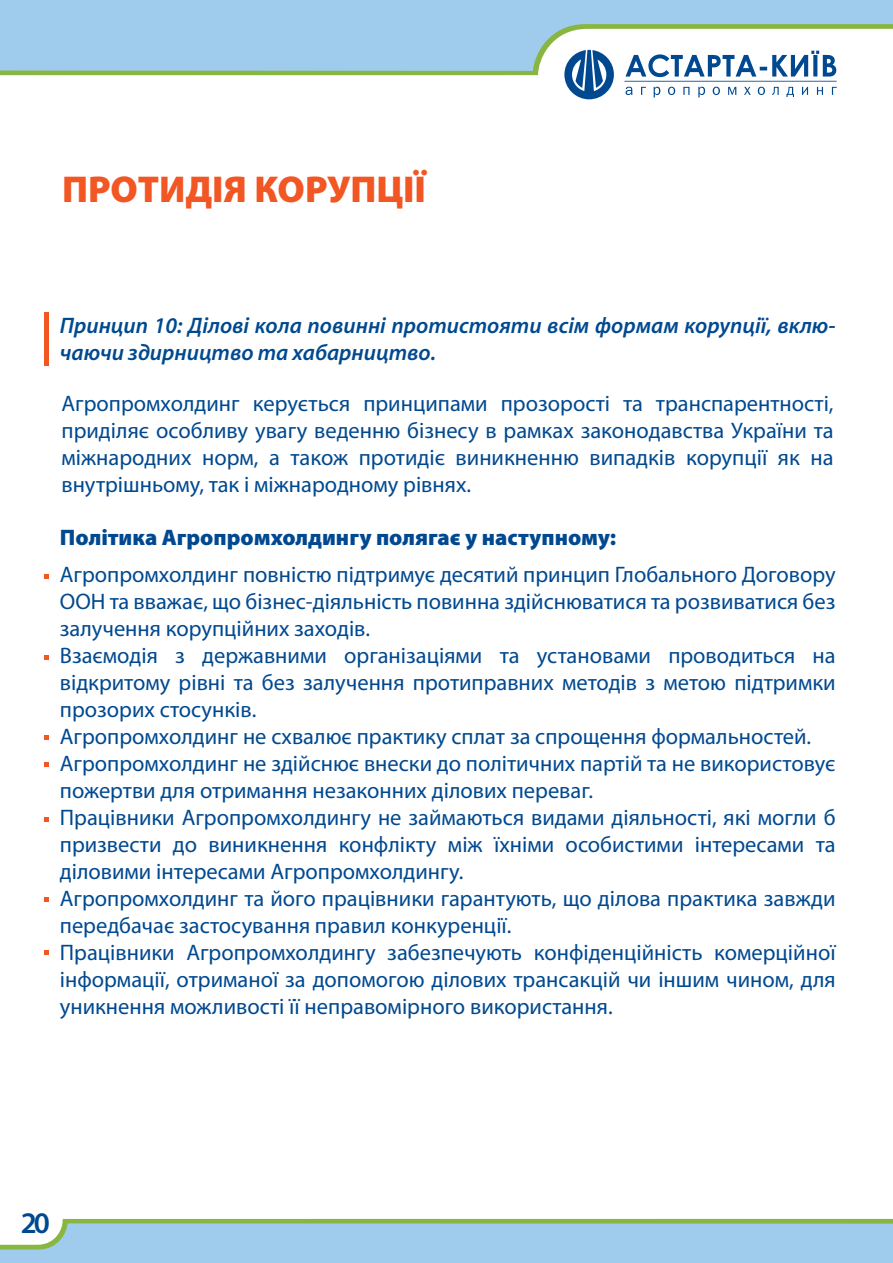
<style>
.page{position:relative;width:893px;height:1263px;background:#fff}
.page>*{position:absolute;margin:0;border:0;box-sizing:border-box;transform-origin:0 0}
.t1{font:900 37.5px "Myriad Pro";color:#f15623}
.t2{font:600 30px "Myriad Pro";color:#004990}
.t3{font:22.5px/27px "Myriad Pro";color:#004990}
.t4{font:italic 600 22.5px/27px "Myriad Pro";color:#004990}
.t5{font:900 22.5px "Myriad Pro";color:#004990}
</style>
<div class="page">
<hr style="left:0;top:71px;width:837px;height:4px;background:#89b640">
<svg style="left:0;top:0;width:893px;height:71px;fill:#9fcbed"></svg>
<svg style="left:0;top:1219px;width:893px;height:44px;background:#a0cadb"></svg>
<svg style="left:564px;top:50px;width:50px;height:49px"></svg>
<hr style="left:624px;top:81px;width:213px;height:1px;background:#004990">
<svg style="left:625px;top:87px;width:212px;height:10px"></svg>
<svg style="left:625px;top:51px;width:211px;height:26px"></svg>
<hr style="left:45px;top:313px;width:4px;height:53px;background:#f15623">
<svg style="left:45px;top:574px;width:4px;height:5px"></svg>
<svg style="left:45px;top:655px;width:4px;height:4px"></svg>
<svg style="left:45px;top:735px;width:4px;height:5px"></svg>
<svg style="left:45px;top:762px;width:4px;height:5px"></svg>
<svg style="left:45px;top:818px;width:4px;height:4px"></svg>
<svg style="left:45px;top:897px;width:4px;height:5px"></svg>
<svg style="left:45px;top:950px;width:4px;height:5px"></svg>
<h1 class="t1" style="left:62px;top:168px;width:365px">ПРОТИДІЯ КОРУПЦІЇ</h1>
<p class="t4" style="left:60px;top:313px;width:777px">Принцип 10: Ділові кола повинні протистояти всім формам корупції, вклю&shy;чаючи здирництво та хабарництво.</p>
<p class="t3" style="left:62px;top:389px;width:774px;text-align:justify">Агропромхолдинг керується принципами прозорості та транспарентності, приділяє особливу увагу веденню бізнесу в рамках законодавства України та міжнародних норм, а також протидіє виникненню випадків корупції як на внутрішньому, так і міжнародному рівнях.</p>
<p class="t5" style="left:60px;top:524px;width:558px">Політика Агропромхолдингу полягає у наступному:</p>
<p class="t3" style="left:60px;top:561px;width:777px">Агропромхолдинг повністю підтримує десятий принцип Глобального Договору ООН та вважає, що бізнес-діяльність повинна здійснюватися та розвиватися без залучення корупційних заходів.<br>Взаємодія з державними організаціями та установами проводиться на відкритому рівні та без залучення протиправних методів з метою підтримки прозорих стосунків.<br>Агропромхолдинг не схвалює практику сплат за спрощення формальностей.<br>Агропромхолдинг не здійснює внески до політичних партій та не використовує пожертви для отримання незаконних ділових переваг.<br>Працівники Агропромхолдингу не займаються видами діяльності, які могли б призвести до виникнення конфлікту між їхніми особистими інтересами та діловими інтересами Агропромхолдингу.<br>Агропромхолдинг та його працівники гарантують, що ділова практика завжди передбачає застосування правил конкуренції.<br>Працівники Агропромхолдингу забезпечують конфіденційність комерційної інформації, отриманої за допомогою ділових трансакцій чи іншим чином, для уникнення можливості її неправомірного використання.</p>
<h2 class="t2" style="left:21px;top:1204px;width:31px">20</h2>
</div>
